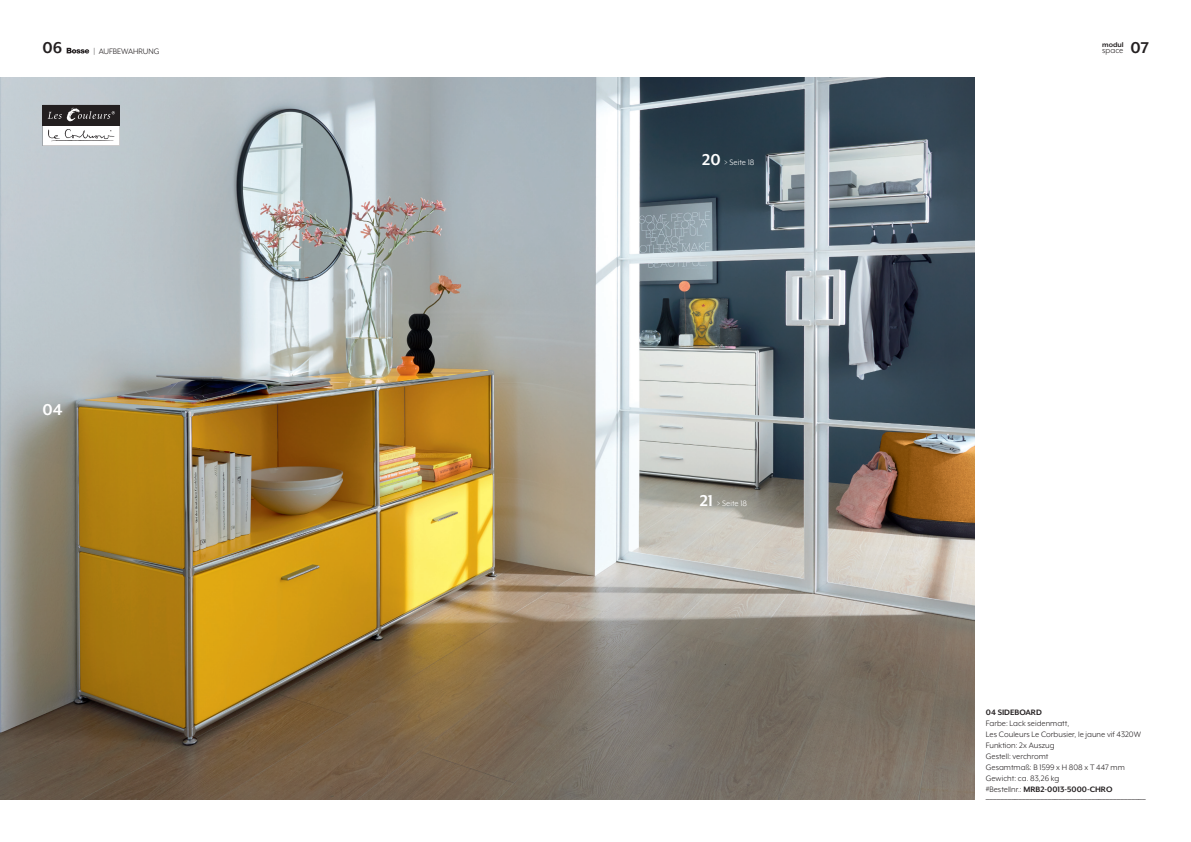
<style>
.page{position:relative;width:1191px;height:842px;background:#fff}
.page>*{position:absolute;margin:0;border:0;box-sizing:border-box;transform-origin:0 0}
.t1{font:700 18px "Mr Eaves XL Mod OT";color:#231f20}
.t2{font:700 18px "Mr Eaves XL Mod OT";color:#fff}
.t3{font:9px/11px "Mr Eaves XL Mod OT";color:#231f20}
.t4{font:9px "Mr Eaves XL Mod OT";color:#231f20}
.t5{font:9px "Mr Eaves XL Mod OT";color:#fff}
.t6{font:700 9px "Mr Eaves XL Mod OT";color:#231f20}
.t7{font:700 8px "Mr Eaves XL Mod OT";color:#231f20}
.s1{font-weight:700;font-size:18px}
.s2{font-weight:700}
</style>
<div class="page">
<svg style="left:67px;top:48px;width:22px;height:6px"></svg>
<img style="left:0;top:78px;width:974px;height:721px">
<svg style="left:43px;top:105px;width:77px;height:41px"></svg>
<h1 class="t1" style="left:43px;top:38px;width:21px">06</h1>
<h1 class="t1" style="left:1130px;top:38px;width:20px">07</h1>
<p class="t7" style="left:1102px;top:41px;width:23px">modul</p>
<p class="t3" style="left:1102px;top:45px;width:23px">space</p>
<p class="t3" style="left:94px;top:45px;width:67px">| AUFBEWAHRUNG</p>
<p class="t2" style="left:43px;top:400px;width:22px">04</p>
<p class="t5" style="left:702px;top:157px;width:54px"><span class="s1">20</span> &gt; Seite 18</p>
<p class="t5" style="left:700px;top:498px;width:49px"><span class="s1">21</span> &gt; Seite 18</p>
<p class="t6" style="left:986px;top:707px;width:58px">04 SIDEBOARD</p>
<p class="t3" style="left:986px;top:718px;width:157px">Farbe: Lack seidenmatt,<br>Les Couleurs Le Corbusier, le jaune vif 4320W</p>
<p class="t3" style="left:986px;top:740px;width:70px">Funktion: 2x Auszug</p>
<p class="t3" style="left:986px;top:751px;width:64px">Gestell: verchromt</p>
<p class="t3" style="left:986px;top:762px;width:140px">Gesamtmaß: B 1599 x H 808 x T 447 mm</p>
<p class="t3" style="left:986px;top:773px;width:128px">Gewicht: ca. 83,26 kg<br>#Bestellnr.: <span class="s2">MRB2-0013-5000-CHRO</span></p>
<p class="t4" style="left:986px;top:794px;width:161px">––––––––––––––––––––––––––––––––––––––––––––</p>
</div>
